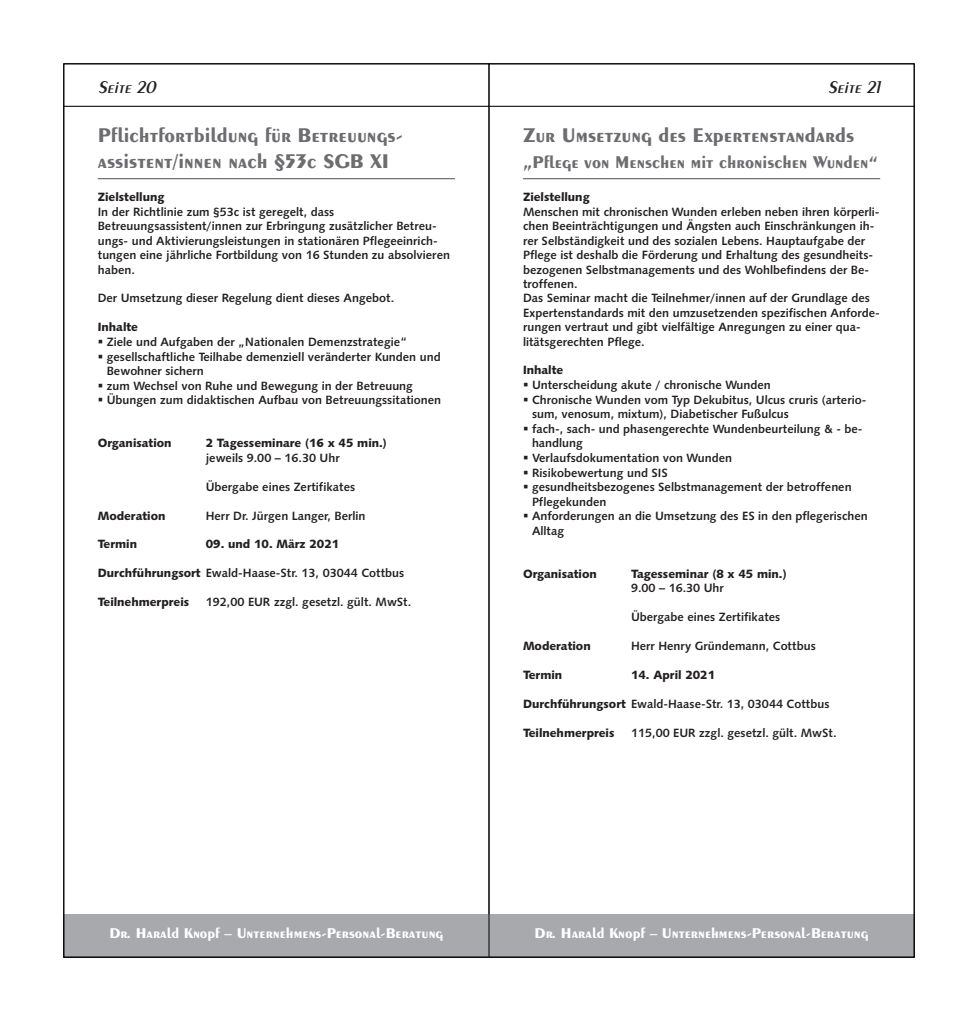
<style>
.page{position:relative;width:978px;height:1021px;background:#fff}
.page>*{position:absolute;margin:0;border:0;box-sizing:border-box;transform-origin:0 0}
.t1{font:700 21px/25.2px "Exotic 350 BT";color:#6c6d70}
.t2{font:700 18px "Exotic 350 BT";color:#6c6d70}
.t3{font:italic 600 18px "Exotic 350 BT";color:#231f20}
.t4{font:700 15px "Exotic 350 BT";color:#fff}
.t5{font:12px/14.4px "Humanist 531 BT Bold A";color:#231f20}
.t6{font:12px "Humanist 531 BT Black A";color:#231f20}
.s1{font-family:"Humanist 531 BT Black A"}
</style>
<div class="page">
<div style="left:64px;top:914px;width:425px;height:43px;background:#a8a9ad"></div>
<hr style="left:64px;top:106px;width:425px;height:1px;background:#231f20">
<hr style="left:98px;top:178px;width:357px;height:1px;background:#6c6d70">
<div style="left:489px;top:914px;width:425px;height:43px;background:#a8a9ad"></div>
<hr style="left:489px;top:106px;width:425px;height:1px;background:#231f20">
<hr style="left:523px;top:178px;width:357px;height:1px;background:#6c6d70">
<h2 class="t3" style="left:98px;top:81px;width:63px">Seite 20</h2>
<h1 class="t1" style="left:98px;top:124px;width:307px">Pflichtfortbildung für Betreuungs&shy;assistent/innen nach §53c SGB XI</h1>
<p class="t6" style="left:98px;top:193px;width:68px">Zielstellung</p>
<p class="t5" style="left:98px;top:206px;width:354px">In der Richtlinie zum §53c ist geregelt, dass Betreuungsassistent/innen zur Erbringung zusätzlicher Betreu&shy;ungs- und Aktivierungsleistungen in stationären Pflegeeinrich&shy;tungen eine jährliche Fortbildung von 16 Stunden zu absolvieren haben.</p>
<p class="t5" style="left:98px;top:292px;width:298px">Der Umsetzung dieser Regelung dient dieses Angebot.</p>
<p class="t6" style="left:98px;top:322px;width:42px">Inhalte</p>
<p class="t5" style="left:98px;top:336px;width:311px">▪ Ziele und Aufgaben der „Nationalen Demenzstrategie“</p>
<p class="t5" style="left:107px;top:350px;width:335px;text-indent:-9px">▪ gesellschaftliche Teilhabe demenziell veränderter Kunden und<br>Bewohner sichern</p>
<p class="t5" style="left:98px;top:379px;width:317px">▪ zum Wechsel von Ruhe und Bewegung in der Betreuung</p>
<p class="t5" style="left:98px;top:394px;width:345px">▪ Übungen zum didaktischen Aufbau von Betreuungssitationen</p>
<p class="t6" style="left:98px;top:438px;width:75px">Organisation</p>
<p class="t6" style="left:206px;top:438px;width:183px">2 Tagesseminare (16 x 45 min.)</p>
<p class="t5" style="left:206px;top:451px;width:135px">jeweils 9.00 – 16.30 Uhr</p>
<p class="t5" style="left:206px;top:480px;width:151px">Übergabe eines Zertifikates</p>
<p class="t6" style="left:98px;top:511px;width:69px">Moderation</p>
<p class="t5" style="left:206px;top:509px;width:161px">Herr Dr. Jürgen Langer, Berlin</p>
<p class="t6" style="left:98px;top:539px;width:41px">Termin</p>
<p class="t6" style="left:206px;top:539px;width:135px">09. und 10. März 2021</p>
<p class="t5" style="left:98px;top:567px;width:308px"><span class="s1">Durchführungsort</span> Ewald-Haase-Str. 13, 03044 Cottbus</p>
<p class="t6" style="left:98px;top:597px;width:93px">Teilnehmerpreis</p>
<p class="t5" style="left:206px;top:596px;width:207px">192,00 EUR zzgl. gesetzl. gült. MwSt.</p>
<h2 class="t3" style="left:828px;top:81px;width:57px">Seite 21</h2>
<h1 class="t1" style="left:523px;top:124px;width:333px">Zur Umsetzung des Expertenstandards</h1>
<h2 class="t2" style="left:523px;top:155px;width:357px">„Pflege von Menschen mit chronischen Wunden“</h2>
<p class="t6" style="left:523px;top:193px;width:68px">Zielstellung</p>
<p class="t5" style="left:523px;top:206px;width:358px">Menschen mit chronischen Wunden erleben neben ihren körperli&shy;chen Beeinträchtigungen und Ängsten auch Einschränkungen ih&shy;rer Selbständigkeit und des sozialen Lebens. Hauptaufgabe der Pflege ist deshalb die Förderung und Erhaltung des gesundheits&shy;bezogenen Selbstmanagements und des Wohlbefindens der Be&shy;troffenen.<br>Das Seminar macht die Teilnehmer/innen auf der Grundlage des Expertenstandards mit den umzusetzenden spezifischen Anforde&shy;rungen vertraut und gibt vielfältige Anregungen zu einer qua&shy;litätsgerechten Pflege.</p>
<p class="t6" style="left:523px;top:365px;width:42px">Inhalte</p>
<p class="t5" style="left:523px;top:379px;width:249px">▪ Unterscheidung akute / chronische Wunden</p>
<p class="t5" style="left:532px;top:393px;width:336px;text-indent:-9px">▪ Chronische Wunden vom Typ Dekubitus, Ulcus cruris (arterio&shy;sum, venosum, mixtum), Diabetischer Fußulcus</p>
<p class="t5" style="left:532px;top:422px;width:332px;text-indent:-9px">▪ fach-, sach- und phasengerechte Wundenbeurteilung &amp; - be&shy;handlung</p>
<p class="t5" style="left:523px;top:451px;width:211px">▪ Verlaufsdokumentation von Wunden</p>
<p class="t5" style="left:523px;top:466px;width:146px">▪ Risikobewertung und SIS</p>
<p class="t5" style="left:532px;top:481px;width:321px;text-indent:-9px">▪ gesundheitsbezogenes Selbstmanagement der betroffenen<br>Pflegekunden</p>
<p class="t5" style="left:532px;top:510px;width:337px;text-indent:-9px">▪ Anforderungen an die Umsetzung des ES in den pflegerischen<br>Alltag</p>
<p class="t6" style="left:523px;top:569px;width:75px">Organisation</p>
<p class="t6" style="left:631px;top:569px;width:157px">Tagesseminar (8 x 45 min.)</p>
<p class="t5" style="left:631px;top:582px;width:95px">9.00 – 16.30 Uhr</p>
<p class="t5" style="left:631px;top:611px;width:151px">Übergabe eines Zertifikates</p>
<p class="t6" style="left:523px;top:641px;width:69px">Moderation</p>
<p class="t5" style="left:631px;top:639px;width:186px">Herr Henry Gründemann, Cottbus</p>
<p class="t6" style="left:523px;top:670px;width:41px">Termin</p>
<p class="t6" style="left:631px;top:670px;width:86px">14. April 2021</p>
<p class="t5" style="left:523px;top:697px;width:308px"><span class="s1">Durchführungsort</span> Ewald-Haase-Str. 13, 03044 Cottbus</p>
<p class="t6" style="left:523px;top:728px;width:93px">Teilnehmerpreis</p>
<p class="t5" style="left:631px;top:726px;width:207px">115,00 EUR zzgl. gesetzl. gült. MwSt.</p>
<p class="t4" style="left:109px;top:927px;width:335px">Dr. Harald Knopf – Unternehmens-Personal-Beratung</p>
<p class="t4" style="left:535px;top:927px;width:335px">Dr. Harald Knopf – Unternehmens-Personal-Beratung</p>
</div>
